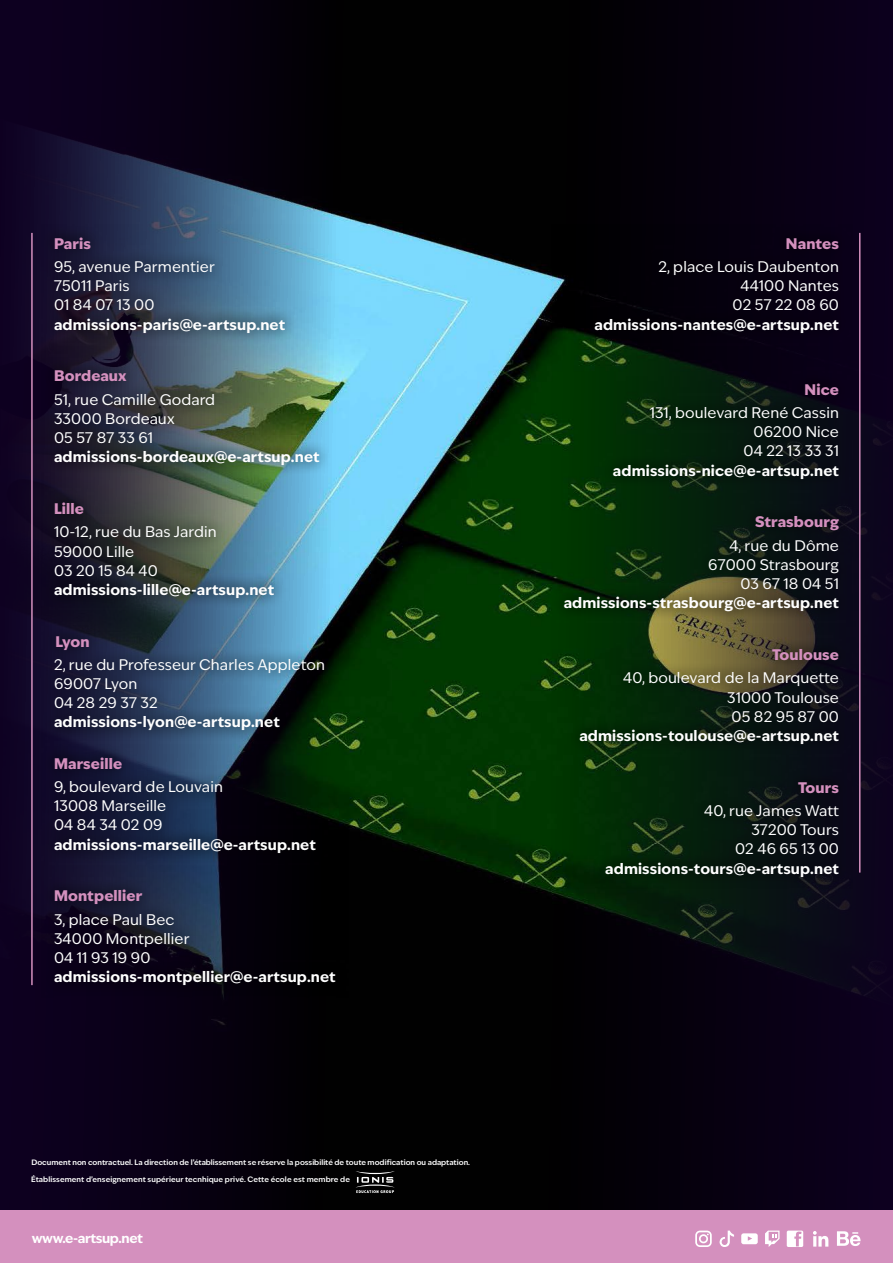
<style>
.page{position:relative;width:893px;height:1263px;background:#fff}
.page>*{position:absolute;margin:0;border:0;box-sizing:border-box;transform-origin:0 0}
.t1{font:14.7px/19.2px "Ivy Epic";letter-spacing:.01em;color:#fff}
.t2{font:700 14.7px "Ivy Epic";letter-spacing:.01em;color:#fff}
.t3{font:800 14.7px "Ivy Epic";letter-spacing:.01em;color:#d490be}
.t4{font:700 13.5px "Ivy Epic";letter-spacing:-.03em;color:#fff}
.t5{font:600 7.5px "Ivy Epic";color:#fff}
</style>
<div class="page">
<img style="left:0;top:0;width:893px;height:1210px">
<div style="left:0;top:1210px;width:893px;height:53px;background:#d490be"></div>
<svg style="left:355px;top:1171px;width:40px;height:22px"></svg>
<svg style="left:787px;top:1230px;width:16px;height:17px"></svg>
<svg style="left:837px;top:1231px;width:23px;height:15px"></svg>
<svg style="left:695px;top:1230px;width:17px;height:17px"></svg>
<svg style="left:813px;top:1231px;width:15px;height:15px"></svg>
<svg style="left:765px;top:1230px;width:14px;height:17px"></svg>
<svg style="left:720px;top:1230px;width:14px;height:17px"></svg>
<svg style="left:741px;top:1233px;width:17px;height:11px"></svg>
<hr style="left:859px;top:233px;width:1px;height:639px;background:#d490be">
<hr style="left:31px;top:233px;width:2px;height:752px;background:#d490be">
<img style="left:41px;top:225px;width:307px;height:773px">
<svg style="left:551px;top:225px;width:301px;height:664px;background:#0e1f0f"></svg>
<p class="t3" style="left:54px;top:233px;width:39px">Paris</p>
<p class="t1" style="left:54px;top:257px;width:162px">95, avenue Parmentier<br>75011 Paris<br>01 84 07 13 00</p>
<p class="t2" style="left:54px;top:314px;width:233px">admissions-paris@e-artsup.net</p>
<p class="t3" style="left:54px;top:366px;width:74px">Bordeaux</p>
<p class="t1" style="left:54px;top:390px;width:163px">51, rue Camille Godard<br>33000 Bordeaux<br>05 57 87 33 61</p>
<p class="t2" style="left:54px;top:447px;width:267px">admissions-bordeaux@e-artsup.net</p>
<p class="t3" style="left:54px;top:499px;width:31px">Lille</p>
<p class="t1" style="left:54px;top:522px;width:164px">10-12, rue du Bas Jardin<br>59000 Lille<br>03 20 15 84 40</p>
<p class="t2" style="left:54px;top:579px;width:222px">admissions-lille@e-artsup.net</p>
<p class="t3" style="left:55px;top:631px;width:36px">Lyon</p>
<p class="t1" style="left:54px;top:655px;width:273px">2, rue du Professeur Charles Appleton<br>69007 Lyon<br>04 28 29 37 32</p>
<p class="t2" style="left:54px;top:712px;width:227px">admissions-lyon@e-artsup.net</p>
<p class="t3" style="left:54px;top:753px;width:70px">Marseille</p>
<p class="t1" style="left:54px;top:777px;width:171px">9, boulevard de Louvain<br>13008 Marseille<br>04 84 34 02 09</p>
<p class="t2" style="left:54px;top:834px;width:263px">admissions-marseille@e-artsup.net</p>
<p class="t3" style="left:54px;top:886px;width:90px">Montpellier</p>
<p class="t1" style="left:54px;top:910px;width:137px">3, place Paul Bec<br>34000 Montpellier<br>04 11 93 19 90</p>
<p class="t2" style="left:54px;top:967px;width:283px">admissions-montpellier@e-artsup.net</p>
<p class="t5" style="left:31px;top:1157px;width:440px">Document non contractuel. La direction de l’établissement se réserve la possibilité de toute modification ou adaptation.</p>
<p class="t5" style="left:31px;top:1174px;width:320px">Établissement d’enseignement supérieur tecnhique privé. Cette école est membre de</p>
<p class="t4" style="left:32px;top:1228px;width:113px">www.e-artsup.net</p>
<p class="t3" style="left:786px;top:233px;width:55px">Nantes</p>
<p class="t1" style="left:658px;top:257px;width:182px;text-align:right">2, place Louis Daubenton<br>44100 Nantes<br>02 57 22 08 60</p>
<p class="t2" style="left:594px;top:314px;width:246px">admissions-nantes@e-artsup.net</p>
<p class="t3" style="left:805px;top:379px;width:36px">Nice</p>
<p class="t1" style="left:650px;top:403px;width:191px;text-align:right">131, boulevard René Cassin<br>06200 Nice<br>04 22 13 33 31</p>
<p class="t2" style="left:613px;top:460px;width:228px">admissions-nice@e-artsup.net</p>
<p class="t3" style="left:755px;top:512px;width:85px">Strasbourg</p>
<p class="t1" style="left:708px;top:536px;width:132px;text-align:right">4, rue du Dôme<br>67000 Strasbourg<br>03 67 18 04 51</p>
<p class="t2" style="left:564px;top:593px;width:277px">admissions-strasbourg@e-artsup.net</p>
<p class="t3" style="left:772px;top:645px;width:68px">Toulouse</p>
<p class="t1" style="left:727px;top:668px;width:113px;text-align:justify;text-indent:-104px">40, boulevard de la Marquette 31000 Toulouse 05 82 95 87 00</p>
<p class="t2" style="left:579px;top:726px;width:261px">admissions-toulouse@e-artsup.net</p>
<p class="t3" style="left:798px;top:777px;width:42px">Tours</p>
<p class="t1" style="left:704px;top:801px;width:136px;text-align:right">40, rue James Watt<br>37200 Tours<br>02 46 65 13 00</p>
<p class="t2" style="left:605px;top:858px;width:235px">admissions-tours@e-artsup.net</p>
</div>
